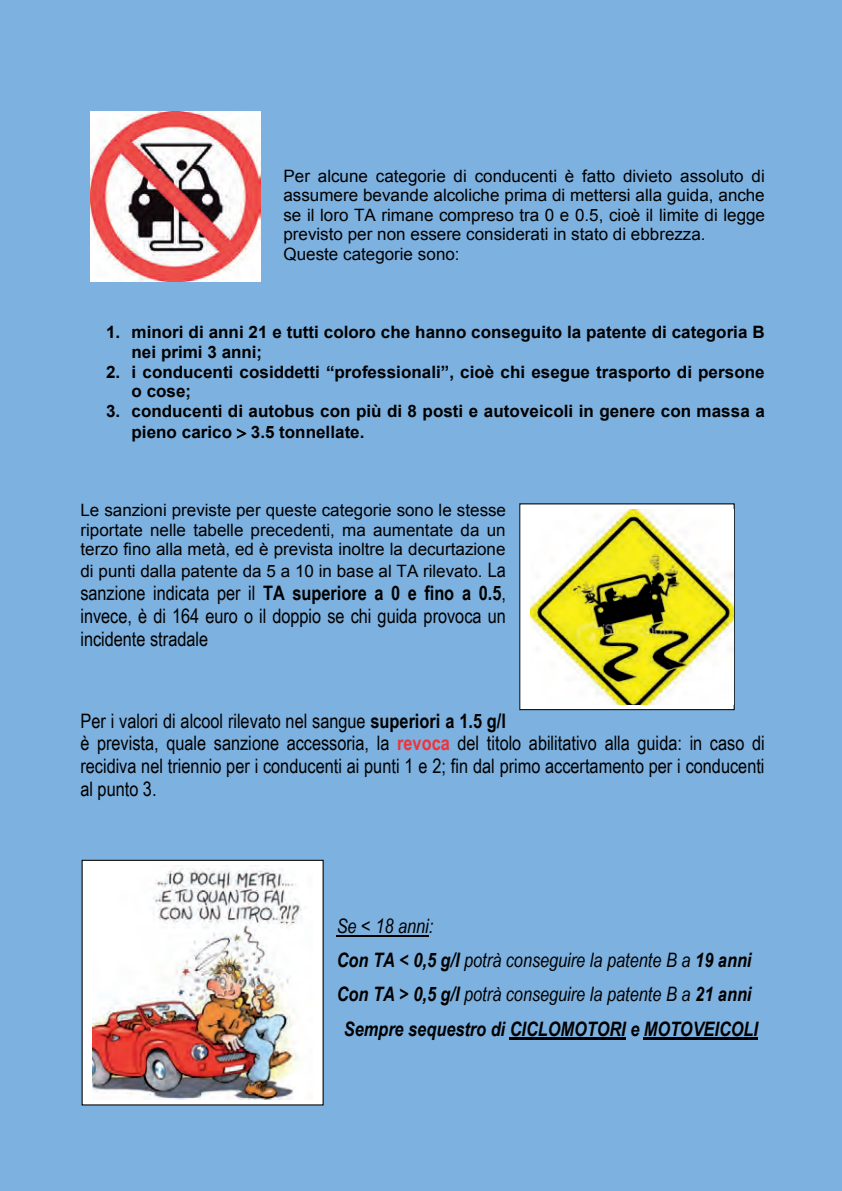
<style>
.page{position:relative;width:842px;height:1191px;background:#7db1df}
.page>*{position:absolute;margin:0;border:0;box-sizing:border-box;transform-origin:0 0}
.t1{font:20px/22.8px "Arial Narrow";color:#000;text-align:justify}
.t2{font:italic 20px "Arial Narrow";letter-spacing:-.005em;color:#000}
.t3{font:italic 700 20px "Arial Narrow";color:#000}
.t4{font:17px/19.6px "Arial";color:#000}
.t5{font:700 17px/19.6px "Arial";color:#000}
.s1{font-family:"Arial Narrow";font-size:20px}
.s2{font-weight:700}
.s3{font-weight:700;color:#ee3339}
</style>
<div class="page">
<hr style="left:337px;top:935px;width:92px;height:1px;background:#000">
<hr style="left:510px;top:1037px;width:116px;height:2px;background:#000">
<hr style="left:644px;top:1037px;width:114px;height:2px;background:#000">
<img style="left:91px;top:112px;width:169px;height:169px">
<div style="left:82px;top:860px;width:241px;height:245px;background:#fff"></div>
<img style="left:93px;top:868px;width:209px;height:231px">
<div style="left:520px;top:504px;width:214px;height:205px;background:#fff"></div>
<img style="left:530px;top:509px;width:204px;height:195px">
<svg style="left:237px;top:429px;width:9px;height:9px"></svg>
<p class="t4" style="left:283px;top:166px;width:483px">Per alcune categorie di conducenti è fatto divieto assoluto di assumere bevande alcoliche prima di mettersi alla guida, anche se il loro TA rimane compreso tra 0 e 0.5, cioè il limite di legge previsto per non essere considerati in stato di ebbrezza.<br>Queste categorie sono:</p>
<p class="t5" style="left:132px;top:323px;width:635px;text-indent:-26px">1. minori di anni 21 e tutti coloro che hanno conseguito la patente di categoria B nei primi 3 anni;</p>
<p class="t5" style="left:132px;top:362px;width:634px;text-indent:-26px">2. i conducenti cosiddetti “professionali”, cioè chi esegue trasporto di persone o cose;</p>
<p class="t5" style="left:132px;top:401px;width:635px;line-height:21px;text-indent:-26px">3. conducenti di autobus con più di 8 posti e autoveicoli in genere con massa a pieno carico 3.5 tonnellate.</p>
<p class="t4" style="left:80px;top:500px;width:427px;text-align:justify">Le sanzioni previste per queste categorie sono le stesse riportate nelle tabelle precedenti, ma aumentate da un terzo fino alla metà, ed è prevista inoltre la decurtazione</p>
<p class="t4" style="left:80px;top:562px;width:427px">di punti dalla patente da 5 a 10 in base al TA rilevato. <span class="s1">La</span></p>
<p class="t1" style="left:80px;top:581px;width:427px">sanzione indicata per il <span class="s2">TA superiore a 0 e fino a 0.5</span>, invece, è di 164 euro o il doppio se chi guida provoca un incidente stradale</p>
<p class="t1" style="left:80px;top:708px;width:686px;text-align:left">Per i valori di alcool rilevato nel sangue <span class="s2">superiori a 1.5 g/l<br></span>è prevista, quale sanzione accessoria, la <span class="s3">revoca</span> del titolo abilitativo alla guida: in caso di recidiva nel triennio per i conducenti ai punti 1 e 2; fin dal primo accertamento per i conducenti al punto 3.</p>
<p class="t2" style="left:337px;top:912px;width:98px">Se &lt; 18 anni:</p>
<p class="t2" style="left:337px;top:946px;width:416px"><span class="s2">Con TA &lt; 0,5 g/l</span> potrà conseguire la patente B a <span class="s2">19 anni</span></p>
<p class="t2" style="left:337px;top:980px;width:416px"><span class="s2">Con TA &gt; 0,5 g/l</span> potrà conseguire la patente B a <span class="s2">21 anni</span></p>
<p class="t3" style="left:344px;top:1013px;width:415px">Sempre sequestro di CICLOMOTORI e MOTOVEICOLI</p>
</div>
